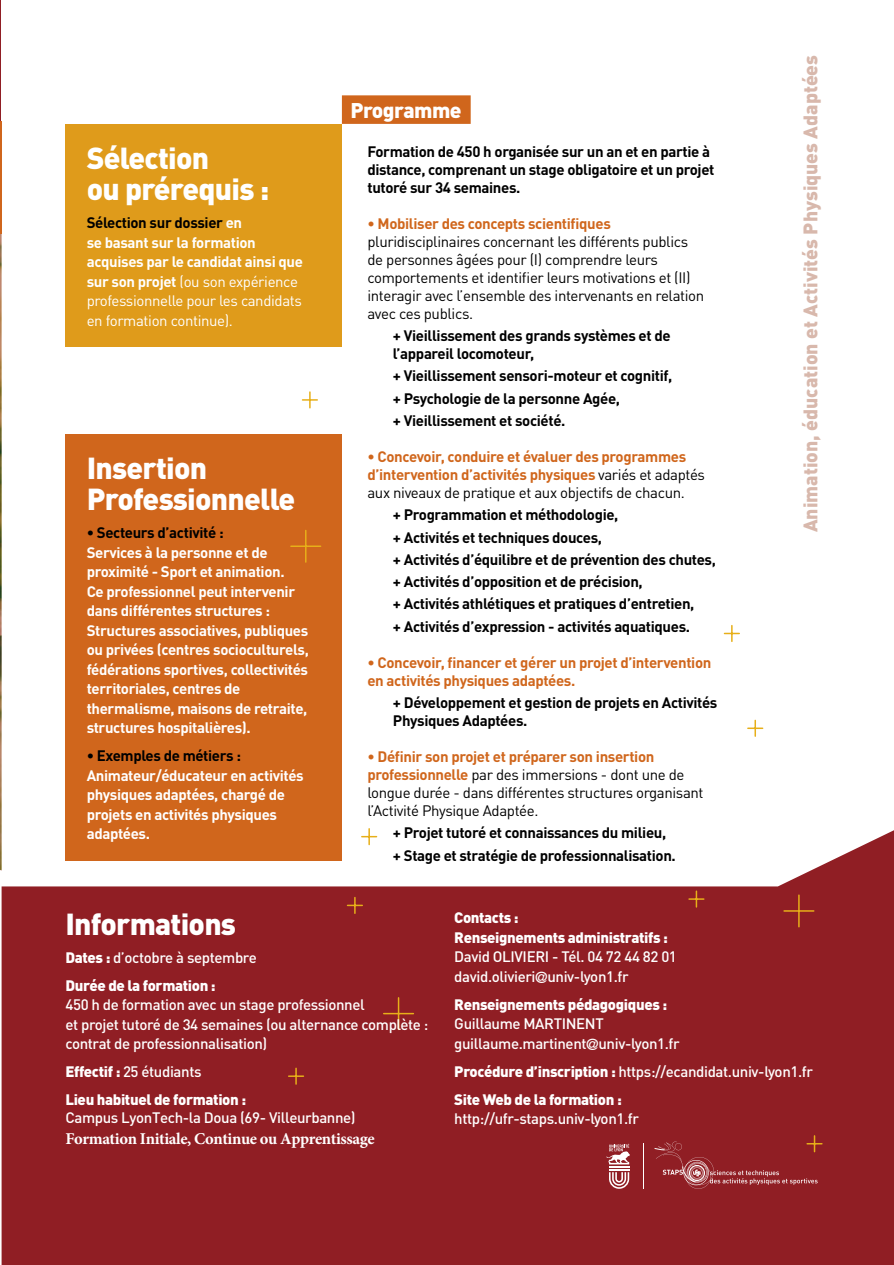
<style>
.page{position:relative;width:894px;height:1265px;background:#fff}
.page>*{position:absolute;margin:0;border:0;box-sizing:border-box;transform-origin:0 0}
.t1{font:900 30px/31.5px "DIN Pro";letter-spacing:-.025em;color:#fff}
.t2{font:900 21px "DIN Pro";letter-spacing:-.025em;color:#fff}
.t3{font:900 19.35px "DIN Pro";color:#d8b8ac}
.t4{font:700 16.5px "Minion Pro";letter-spacing:-.025em;color:#fff}
.t5{font:700 15px/22.2px "DIN Pro";letter-spacing:-.025em;color:#000}
.t6{font:700 15px/19.5px "DIN Pro";letter-spacing:-.025em;color:#fff}
.t7{font:15px/18px "DIN Pro";letter-spacing:-.025em;color:#000}
.t8{font:500 15px/19.5px "DIN Pro";letter-spacing:-.025em;color:#fff}
.t9{font:700 15px/18px "DIN Pro";letter-spacing:-.025em;color:#d0661c}
.t10{font:900 15px/28px "DIN Pro";letter-spacing:-.025em;color:#fff}
.t11{font:15px/19.5px "DIN Pro";letter-spacing:-.025em;color:#fff}
.s1{font-weight:700;color:#000}
.s2{font-weight:700}
.s3{font-weight:400;color:#000}
.s4{font-weight:700;color:#d0661c}
.s5{font-weight:500}
.s6{font-family:"DIN Alternate";font-weight:700;font-size:15.75px}
</style>
<div class="page">
<hr style="left:0;top:0;width:1px;height:127px;background:#901e24">
<img style="left:0;top:233px;width:2px;height:636px">
<div style="left:65px;top:434px;width:277px;height:426px;background:#d0661c"></div>
<svg style="left:2px;top:830px;width:891px;height:434px;background:#9c363a"></svg>
<hr style="left:797px;top:894px;width:2px;height:32px;background:#e7af19">
<hr style="left:783px;top:910px;width:30px;height:1px;background:#e7af19">
<svg style="left:747px;top:720px;width:15px;height:16px"></svg>
<svg style="left:688px;top:891px;width:15px;height:15px"></svg>
<hr style="left:397px;top:997px;width:2px;height:32px;background:#e7af19">
<hr style="left:383px;top:1012px;width:30px;height:2px;background:#e7af19">
<svg style="left:347px;top:897px;width:15px;height:16px"></svg>
<svg style="left:288px;top:1068px;width:15px;height:15px"></svg>
<svg style="left:406px;top:1264px;width:15px;height:1px"></svg>
<hr style="left:305px;top:530px;width:1px;height:32px;background:#e7af19">
<hr style="left:291px;top:545px;width:29px;height:2px;background:#e7af19">
<svg style="left:361px;top:828px;width:15px;height:16px"></svg>
<svg style="left:724px;top:625px;width:15px;height:16px"></svg>
<svg style="left:302px;top:392px;width:15px;height:16px"></svg>
<div style="left:65px;top:124px;width:277px;height:223px;background:#df9b1b"></div>
<div style="left:342px;top:95px;width:128px;height:29px;background:#d0661c"></div>
<hr style="left:0;top:121px;width:2px;height:112px;background:#d0661c">
<svg style="left:654px;top:1135px;width:167px;height:53px;background:#972e32"></svg>
<hr style="left:643px;top:1143px;width:1px;height:45px;background:#fff">
<svg style="left:608px;top:1171px;width:21px;height:17px"></svg>
<hr style="left:609px;top:1168px;width:20px;height:2px;background:#fff">
<hr style="left:609px;top:1165px;width:20px;height:2px;background:#fff">
<svg style="left:606px;top:1143px;width:23px;height:21px"></svg>
<h1 class="t1" style="left:87px;top:141px;width:184px">Sélection<br>ou prérequis :</h1>
<p class="t11" style="left:87px;top:212px;width:218px"><span class="s1">Sélection sur dossier</span> <span class="s2">en<br>se basant sur la formation acquises par le candidat ainsi que sur son projet</span> (ou son expérience professionnelle pour les candidats en formation continue).</p>
<h1 class="t1" style="left:87px;top:450px;width:210px">Insertion<br>Professionnelle</h1>
<p class="t5" style="left:87px;top:521px;width:138px">• Secteurs d’activité :</p>
<p class="t6" style="left:87px;top:541px;width:223px">Services à la personne et de proximité - Sport et animation.<br>Ce professionnel peut intervenir dans différentes structures :<br>Structures associatives, publiques ou privées (centres socioculturels, fédérations sportives, collectivités territoriales, centres de thermalisme, maisons de retraite, structures hospitalières).</p>
<p class="t5" style="left:87px;top:744px;width:156px">• Exemples de métiers :</p>
<p class="t6" style="left:87px;top:764px;width:218px">Animateur/éducateur en activités physiques adaptées, chargé de projets en activités physiques adaptées.</p>
<h2 class="t2" style="left:350px;top:96px;width:113px">Programme</h2>
<p class="t5" style="left:367px;top:142px;width:348px;line-height:18px">Formation de 450 h organisée sur un an et en partie à distance, comprenant un stage obligatoire et un projet tutoré sur 34 semaines.</p>
<p class="t9" style="left:367px;top:214px;width:245px">• Mobiliser des concepts scientifiques</p>
<p class="t7" style="left:367px;top:232px;width:338px">pluridisciplinaires concernant les différents publics de personnes âgées pour (I) comprendre leurs comportements et identifier leurs motivations et (II) interagir avec l’ensemble des intervenants en relation avec ces publics.</p>
<p class="t5" style="left:393px;top:326px;width:279px;line-height:18px">+ Vieillissement des grands systèmes et de l’appareil locomoteur,</p>
<p class="t5" style="left:393px;top:364px;width:281px">+ Vieillissement sensori-moteur et cognitif, + Psychologie de la personne Agée,<br>+ Vieillissement et société.</p>
<p class="t9" style="left:367px;top:447px;width:339px">• Concevoir, conduire et évaluer des programmes d’intervention d’activités physiques <span class="s3">variés et adaptés aux niveaux de pratique et aux objectifs de chacun.</span></p>
<p class="t5" style="left:393px;top:503px;width:324px">+ Programmation et méthodologie,<br>+ Activités et techniques douces,<br>+ Activités d’équilibre et de prévention des chutes, + Activités d’opposition et de précision,<br>+ Activités athlétiques et pratiques d’entretien,<br>+ Activités d’expression - activités aquatiques.</p>
<p class="t9" style="left:367px;top:652px;width:345px">• Concevoir, financer et gérer un projet d’intervention en activités physiques adaptées.</p>
<p class="t5" style="left:393px;top:692px;width:326px;line-height:18px">+ Développement et gestion de projets en Activités<br>Physiques Adaptées.</p>
<p class="t7" style="left:367px;top:746px;width:337px"><span class="s4">• Définir son projet et préparer son insertion professionnelle</span> par des immersions - dont une de longue durée - dans différentes structures organisant l’Activité Physique Adaptée.</p>
<p class="t5" style="left:393px;top:820px;width:284px">+ Projet tutoré et connaissances du milieu, + Stage et stratégie de professionnalisation.</p>
<p class="t3" style="left:797px;top:532px;width:478px;rotate:-90deg">Animation, éducation et Activités Physiques Adaptées</p>
<h1 class="t1" style="left:65px;top:906px;width:172px">Informations</h1>
<p class="t10" style="left:65px;top:942px;width:193px">Dates : <span class="s5">d’octobre à septembre<br></span>Durée de la formation :</p>
<p class="t8" style="left:65px;top:994px;width:364px">450 h de formation avec un stage professionnel<br>et projet tutoré de 34 semaines (ou alternance complète : contrat de professionnalisation)</p>
<p class="t10" style="left:65px;top:1056px;width:182px">Effectif : <span class="s5">25 étudiants<br></span>Lieu habituel de formation :</p>
<p class="t8" style="left:65px;top:1107px;width:292px">Campus LyonTech-la Doua (69- Villeurbanne)</p>
<p class="t4" style="left:65px;top:1126px;width:311px">Formation Initiale, Continue ou Apprentissage</p>
<p class="t10" style="left:454px;top:907px;width:215px;line-height:19.5px">Contacts :<br>Renseignements administratifs :</p>
<p class="t8" style="left:454px;top:946px;width:224px">David OLIVIERI - Tél. 04 72 44 82 01 david.olivieri<span class="s6">@</span>univ-lyon1.fr</p>
<p class="t10" style="left:454px;top:989px;width:214px">Renseignements pédagogiques :</p>
<p class="t8" style="left:454px;top:1013px;width:227px">Guillaume MARTINENT guillaume.martinent<span class="s6">@</span>univ-lyon1.fr</p>
<p class="t10" style="left:454px;top:1056px;width:360px">Procédure d’inscription : <span class="s5">https://ecandidat.univ-lyon1.fr<br></span>Site Web de la formation :</p>
<p class="t8" style="left:454px;top:1108px;width:186px">http://ufr-staps.univ-lyon1.fr</p>
</div>
